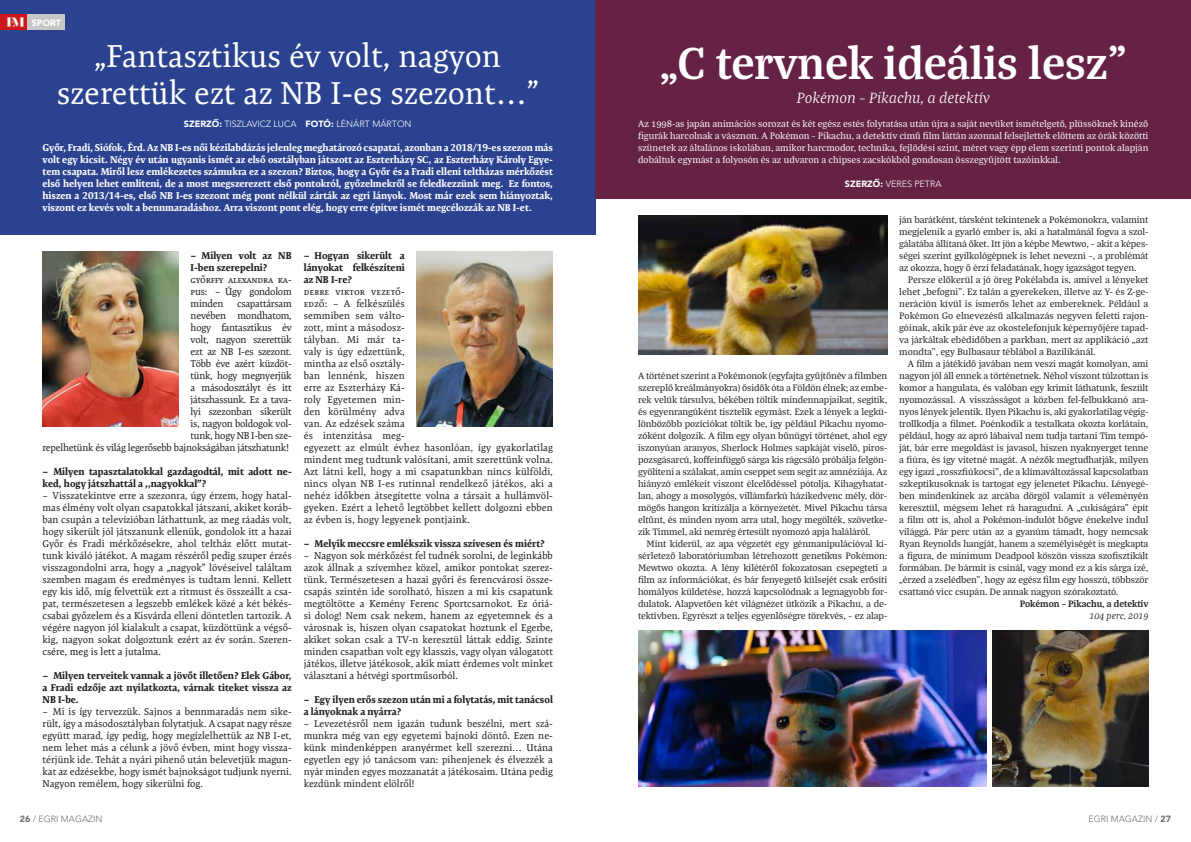
<style>
.page{position:relative;width:1191px;height:842px;background:#fff}
.page>*{position:absolute;margin:0;border:0;box-sizing:border-box;transform-origin:0 0}
.t1{font:700 48px "Bagatela";color:#fff}
.t2{font:32px/36.8px "Expo Serif Pro";color:#fff;text-align:center}
.t3{font:italic 300 16px "Bagatela";color:#fff}
.t4{font:10px/12px "Bagatela";letter-spacing:-.01em;color:#1d1d1b;text-align:justify}
.t5{font:10px/12px "Expo Serif Pro";color:#1d1d1b;text-align:justify}
.t6{font:700 10px/12px "Expo Serif Pro";letter-spacing:-.005em;color:#fff;text-align:justify}
.t7{font:10px/12px "Bagatela";color:#fff;text-align:justify}
.t8{font:700 10px/12px "Expo Serif Pro";color:#1d1d1b}
.t9{font:10px/12px "Expo Serif Pro";letter-spacing:-.025em;color:#1d1d1b;text-align:right}
.t10{font:700 10px "Bagatela";color:#1d1d1b}
.t11{font:italic 300 10px "Bagatela";color:#1d1d1b}
.t12{font:300 9px "Avenir LT Pro";color:#fff}
.t13{font:300 9px "Avenir LT Pro";color:#70706f}
.t14{font:900 9px "Avenir LT Pro";color:#fff}
.s1{font-weight:900}
</style>
<div class="page">
<div style="left:0;top:0;width:595px;height:235px;background:#2a428f"></div>
<div style="left:0;top:14px;width:28px;height:16px;background:#cd171a"></div>
<img style="left:6px;top:17px;width:19px;height:10px">
<div style="left:28px;top:14px;width:37px;height:16px;background:#c7c7c6"></div>
<img style="left:43px;top:251px;width:136px;height:176px">
<img style="left:417px;top:251px;width:136px;height:176px">
<div style="left:595px;top:0;width:596px;height:199px;background:#652245"></div>
<img style="left:638px;top:215px;width:249px;height:140px">
<img style="left:638px;top:631px;width:348px;height:156px">
<img style="left:992px;top:631px;width:156px;height:156px">
<p class="t14" style="left:32px;top:17px;width:31px">SPORT</p>
<h2 class="t2" style="left:57px;top:38px;width:483px">„Fantasztikus év volt, nagyon szerettük ezt az NB I-es szezont…”</h2>
<p class="t12" style="left:184px;top:118px;width:229px"><span class="s1">SZERZŐ:</span> TISZLAVICZ LUCA <span class="s1">FOTÓ:</span> LÉNÁRT MÁRTON</p>
<p class="t6" style="left:43px;top:141px;width:512px">Győr, Fradi, Siófok, Érd. Az NB I-es női kézilabdázás jelenleg meghatározó csapatai, azonban a 2018/19-es szezon más volt egy kicsit. Négy év után ugyanis ismét az első osztályban játszott az Eszterházy SC, az Eszterházy Károly Egye&shy;tem csapata. Miről lesz emlékezetes számukra ez a szezon? Biztos, hogy a Győr és a Fradi elleni teltházas mérkőzést első helyen lehet említeni, de a most megszerezett első pontokról, győzelmekről se feledkezzünk meg. Ez fontos, hiszen a 2013/14-es, első NB I-es szezont még pont nélkül zárták az egri lányok. Most már ezek sem hiányoztak, viszont ez kevés volt a bennmaradáshoz. Arra viszont pont elég, hogy erre építve ismét megcélozzák az NB I-et.</p>
<p class="t8" style="left:191px;top:249px;width:103px">– Milyen volt az NB<br>I-ben szerepelni?</p>
<p class="t5" style="left:191px;top:273px;width:103px">győrffy alexandra ka&shy;pus: – Úgy gondolom minden</p>
<p class="t8" style="left:304px;top:249px;width:103px;text-align:justify">– Hogyan sikerült a lányokat felkészíteni az NB I-re?</p>
<p class="t5" style="left:304px;top:285px;width:251px;text-align:left">debre viktor vezető-<br>edző: – A felkészülés<br>semmiben sem válto-<br>zott, mint a másodosz-<br>tályban. Mi már ta-<br>valy is úgy edzettünk,<br>mintha az első osztály-<br>ban lennénk, hiszen<br>erre az Eszterházy Ká-<br>roly Egyetemen min-<br>den körülmény adva<br>van. Az edzések száma<br>és intenzitása meg-<br>egyezett az elmúlt évhez hasonlóan, így gyakorlatilag mindent meg tudtunk valósítani, amit szerettünk volna.<br>Azt látni kell, hogy a mi csapatunkban nincs külföldi, nincs olyan NB I-es rutinnal rendelkező játékos, aki a nehéz időkben átsegítette volna a társait a hullámvöl&shy;gyeken. Ezért a lehető legtöbbet kellett dolgozni ebben az évben is, hogy legyenek pontjaink.</p>
<p class="t8" style="left:304px;top:537px;width:242px">– Melyik meccsre emlékszik vissza szívesen és miért?</p>
<p class="t5" style="left:304px;top:549px;width:251px">– Nagyon sok mérkőzést fel tudnék sorolni, de leginkább azok állnak a szívemhez közel, amikor pontokat szerez&shy;tünk. Természetesen a hazai győri és ferencvárosi össze&shy;csapás szintén ide sorolható, hiszen a mi kis csapatunk megtöltötte a Kemény Ferenc Sportcsarnokot. Ez óriá&shy;si dolog! Nem csak nekem, hanem az egyetemnek és a városnak is, hiszen olyan csapatokat hoztunk el Egerbe, akiket sokan csak a TV-n keresztül láttak eddig. Szinte minden csapatban volt egy klasszis, vagy olyan válogatott játékos, illetve játékosok, akik miatt érdemes volt minket választani a hétvégi sportműsorból.</p>
<p class="t8" style="left:304px;top:693px;width:251px">– Egy ilyen erős szezon után mi a folytatás, mit tanácsol a lányoknak a nyárra?</p>
<p class="t5" style="left:304px;top:717px;width:251px">– Levezetésről nem igazán tudunk beszélni, mert szá&shy;munkra még van egy egyetemi bajnoki döntő. Ezen ne&shy;künk mindenképpen aranyérmet kell szerezni… Utána egyetlen egy jó tanácsom van: pihenjenek és élvezzék a nyár minden egyes mozzanatát a játékosaim. Utána pedig kezdünk mindent elölről!</p>
<p class="t9" style="left:43px;top:297px;width:251px">csapattársam<br>nevében mondhatom,<br>hogy fantasztikus év<br>volt, nagyon szerettük<br>ezt az NB I-es szezont.<br>Több éve azért küzdöt-<br>tünk, hogy megnyerjük<br>a másodosztályt és itt<br>játszhassunk. Ez a tava-<br>lyi szezonban sikerült<br>is, nagyon boldogok vol-<br>tunk, hogy NB I-ben sze-<br>repelhetünk és világ legerősebb bajnokságában játszhatunk!</p>
<p class="t8" style="left:43px;top:465px;width:251px">– Milyen tapasztalatokkal gazdagodtál, mit adott ne&shy;ked, hogy játszhattál a ,,nagyokkal”?</p>
<p class="t5" style="left:43px;top:489px;width:251px">– Visszatekintve erre a szezonra, úgy érzem, hogy hatal&shy;mas élmény volt olyan csapatokkal játszani, akiket koráb&shy;ban csupán a televízióban láthattunk, az meg ráadás volt, hogy sikerült jól játszanunk ellenük, gondolok itt a hazai Győr és Fradi mérkőzésekre, ahol teltház előtt mutat&shy;tunk kiváló játékot. A magam részéről pedig szuper érzés visszagondolni arra, hogy a „nagyok” lövéseivel találtam szemben magam és eredményes is tudtam lenni. Kellett egy kis idő, míg felvettük ezt a ritmust és összeállt a csa&shy;pat, természetesen a legszebb emlékek közé a két békés&shy;csabai győzelem és a Kisvárda elleni döntetlen tartozik. A végére nagyon jól kialakult a csapat, küzdöttünk a végső&shy;kig, nagyon sokat dolgoztunk ezért az év során. Szeren&shy;csére, meg is lett a jutalma.</p>
<p class="t8" style="left:43px;top:669px;width:251px;text-align:justify">– Milyen terveitek vannak a jövőt illetően? Elek Gábor, a Fradi edzője azt nyilatkozta, várnak titeket vissza az NB I-be.</p>
<p class="t5" style="left:43px;top:705px;width:251px">– Mi is így tervezzük. Sajnos a bennmaradás nem sike&shy;rült, így a másodosztályban folytatjuk. A csapat nagy része együtt marad, így pedig, hogy megízlelhettük az NB I-et, nem lehet más a célunk a jövő évben, mint hogy vissza&shy;térjünk ide. Tehát a nyári pihenő után belevetjük magun&shy;kat az edzésekbe, hogy ismét bajnokságot tudjunk nyerni.<br>Nagyon remélem, hogy sikerülni fog.</p>
<h1 class="t1" style="left:659px;top:31px;width:469px">„C tervnek ideális lesz”</h1>
<h3 class="t3" style="left:796px;top:87px;width:195px">Pokémon – Pikachu, a detektív</h3>
<p class="t7" style="left:638px;top:117px;width:512px">Az 1998-as japán animációs sorozat és két egész estés folytatása után újra a saját nevüket ismételgető, plüssöknek kinéző figurák harcolnak a vásznon. A Pokémon – Pikachu, a detektív című film láttán azonnal felsejlettek előttem az órák közötti szünetek az általános iskolában, amikor harcmodor, technika, fejlődési szint, méret vagy épp elem szerinti pontok alapján dobáltuk egymást a folyosón és az udvaron a chipses zacskókból gondosan összegyűjtött tazóinkkal.</p>
<p class="t12" style="left:845px;top:178px;width:98px"><span class="s1">SZERZŐ:</span> VERES PETRA</p>
<p class="t4" style="left:638px;top:369px;width:251px">A történet szerint a Pokémonok (egyfajta gyűjtőnév a filmben szereplő kreálmányokra) ősidők óta a Földön élnek; az embe&shy;rek velük társulva, békében töltik mindennapjaikat, segítik, és egyenrangúként tisztelik egymást. Ezek a lények a legkü&shy;lönbözőbb pozíciókat töltik be, így például Pikachu nyomo&shy;zóként dolgozik. A film egy olyan bűnügyi történet, ahol egy iszonyúan aranyos, Sherlock Holmes sapkáját viselő, piros&shy;pozsgásarcú, koffeinfüggő sárga kis rágcsáló próbálja felgön&shy;gyölíteni a szálakat, amin cseppet sem segít az amnéziája. Az hiányzó emlékeit viszont élcelődéssel pótolja. Kihagyhatat&shy;lan, ahogy a mosolygós, villámfarkú házikedvenc mély, dör&shy;mögős hangon kritizálja a környezetét. Mivel Pikachu társa eltűnt, és minden nyom arra utal, hogy megölték, szövetke&shy;zik Timmel, aki nemrég értesült nyomozó apja haláláról.</p>
<p class="t4" style="left:638px;top:537px;width:251px;text-indent:8px">Mint kiderül, az apa végzetét egy génmanipulációval kí&shy;sérletező laboratóriumban létrehozott genetikus Pokémon:<br>Mewtwo okozta. A lény kilétéről fokozatosan csepegteti a film az információkat, és bár fenyegető külsejét csak erősíti homályos küldetése, hozzá kapcsolódnak a legnagyobb for&shy;dulatok. Alapvetően két világnézet ütközik a Pikachu, a de&shy;tektívben. Egyrészt a teljes egyenlőségre törekvés, – ez alap-</p>
<p class="t4" style="left:899px;top:213px;width:251px">ján barátként, társként tekintenek a Pokémonokra, valamint megjelenik a gyarló ember is, aki a hatalmánál fogva a szol&shy;gálatába állítaná őket. Itt jön a képbe Mewtwo, – akit a képes&shy;ségei szerint gyilkológépnek is lehet nevezni –, a problémát az okozza, hogy ő érzi feladatának, hogy igazságot tegyen.</p>
<p class="t4" style="left:899px;top:273px;width:251px;text-indent:9px">Persze előkerül a jó öreg Pokélabda is, amivel a lényeket lehet „befogni”. Ez talán a gyerekeken, illetve az Y- és Z-ge&shy;neráción kívül is ismerős lehet az embereknek. Például a Pokémon Go elnevezésű alkalmazás negyven feletti rajon&shy;góinak, akik pár éve az okostelefonjuk képernyőjére tapad&shy;va járkáltak ebédidőben a parkban, mert az applikáció „azt mondta”, egy Bulbasaur téblábol a Bazilikánál.</p>
<p class="t4" style="left:899px;top:357px;width:251px;text-indent:8px">A film a játékidő javában nem veszi magát komolyan, ami nagyon jól áll ennek a történetnek. Néhol viszont túlzottan is komor a hangulata, és valóban egy krimit láthatunk, feszült nyomozással. A visszásságot a közben fel-felbukkanó ara&shy;nyos lények jelentik. Ilyen Pikachu is, aki gyakorlatilag végig&shy;trollkodja a filmet. Poénkodik a testalkata okozta korlátain, például, hogy az apró lábaival nem tudja tartani Tim tempó&shy;ját, bár erre megoldást is javasol, hiszen nyaknyerget tenne a fiúra, és így vitetné magát. A nézők megtudhatják, milyen egy igazi „rosszfiúkocsi”, de a klímaváltozással kapcsolatban szkeptikusoknak is tartogat egy jelenetet Pikachu. Lényegé&shy;ben mindenkinek az arcába dörgöl valamit a véleményén keresztül, mégsem lehet rá haragudni. A „cukiságára” épít a film ott is, ahol a Pokémon-indulót bőgve énekelve indul világgá. Pár perc után az a gyanúm támadt, hogy nemcsak Ryan Reynolds hangját, hanem a személyiségét is megkapta a figura, de minimum Deadpool köszön vissza szofisztikált formában. De bármit is csinál, vagy mond ez a kis sárga izé, „érzed a zselédben”, hogy az egész film egy hosszú, többször csattanó vicc csupán. De annak nagyon szórakoztató.</p>
<p class="t10" style="left:1019px;top:597px;width:130px">Pokémon – Pikachu, a detektív</p>
<p class="t11" style="left:1089px;top:609px;width:60px">104 perc, 2019</p>
<p class="t13" style="left:20px;top:814px;width:84px"><span class="s1">26</span> / EGRI MAGAZIN</p>
<p class="t13" style="left:1088px;top:814px;width:84px">EGRI MAGAZIN / <span class="s1">27</span></p>
</div>
